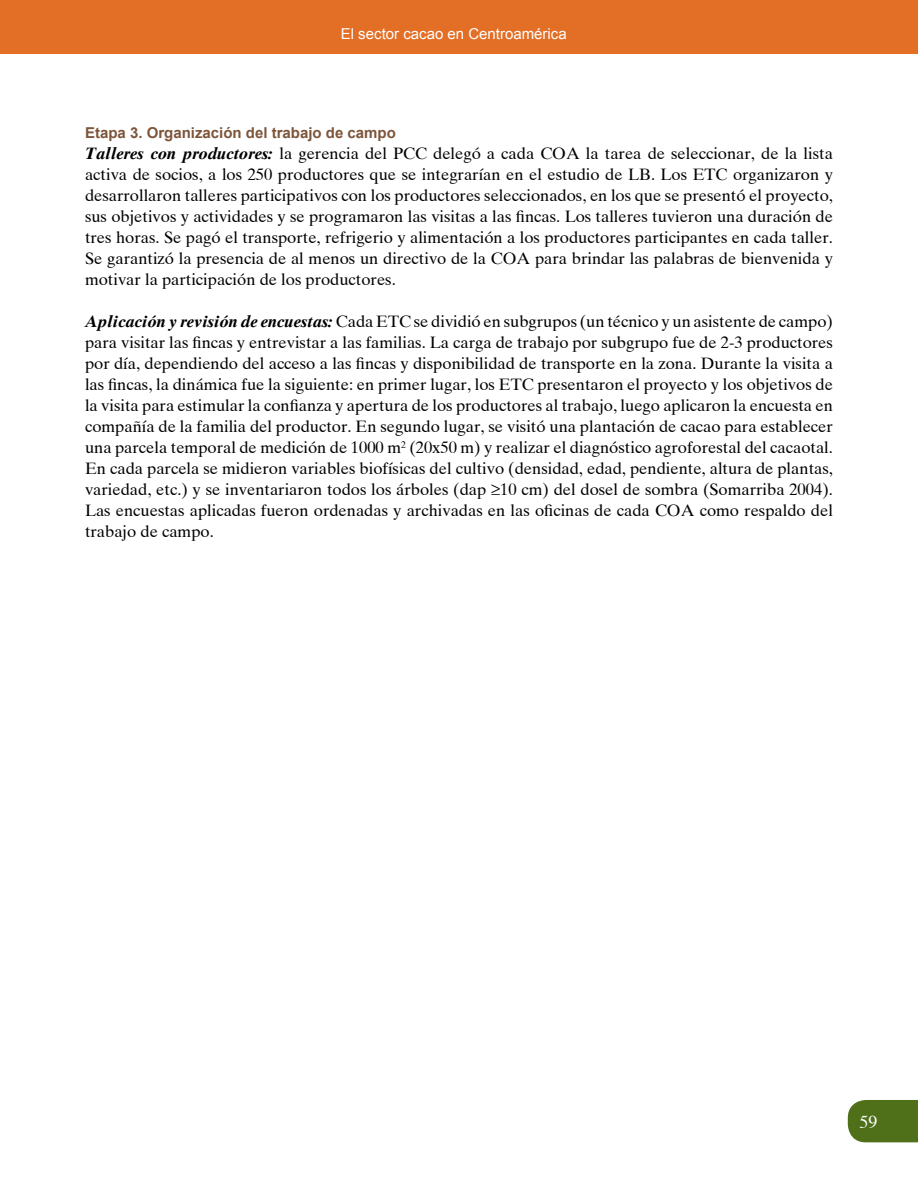
<style>
.page{position:relative;width:918px;height:1188px;background:#fff}
.page>*{position:absolute;margin:0;border:0;box-sizing:border-box;transform-origin:0 0}
.t1{font:18px "Times";color:#fff}
.t2{font:16.5px/21px "Times Ten";color:#000;text-align:justify}
.t3{font:700 15px "Arial";color:#7d553b}
.t4{font:15px "Arial";color:#fff}
.s1{font-weight:700;font-style:italic}
</style>
<div class="page">
<div style="left:848px;top:1100px;width:70px;height:42px;background:#4f6f19"></div>
<div style="left:0;top:0;width:918px;height:54px;background:#e36e25"></div>
<p class="t4" style="left:341px;top:26px;width:227px">El sector cacao en Centroamérica</p>
<p class="t3" style="left:85px;top:124px;width:312px">Etapa 3. Organización del trabajo de campo</p>
<p class="t2" style="left:85px;top:143px;width:749px"><span class="s1">Talleres con productores:</span> la gerencia del PCC delegó a cada COA la tarea de seleccionar, de la lista activa de socios, a los 250 productores que se integrarían en el estudio de LB. Los ETC organizaron y desarrollaron talleres participativos con los productores seleccionados, en los que se presentó el proyecto, sus objetivos y actividades y se programaron las visitas a las fincas. Los talleres tuvieron una duración de tres horas. Se pagó el transporte, refrigerio y alimentación a los productores participantes en cada taller.<br>Se garantizó la presencia de al menos un directivo de la COA para brindar las palabras de bienvenida y motivar la participación de los productores.</p>
<p class="t2" style="left:85px;top:311px;width:749px"><span class="s1">Aplicación y revisión de encuestas:</span> Cada ETC se dividió en subgrupos (un técnico y un asistente de campo) para visitar las fincas y entrevistar a las familias. La carga de trabajo por subgrupo fue de 2-3 productores por día, dependiendo del acceso a las fincas y disponibilidad de transporte en la zona. Durante la visita a las fincas, la dinámica fue la siguiente: en primer lugar, los ETC presentaron el proyecto y los objetivos de la visita para estimular la confianza y apertura de los productores al trabajo, luego aplicaron la encuesta en compañía de la familia del productor. En segundo lugar, se visitó una plantación de cacao para establecer una parcela temporal de medición de 1000 m<sup>2</sup> (20x50 m) y realizar el diagnóstico agroforestal del cacaotal.<br>En cada parcela se midieron variables biofísicas del cultivo (densidad, edad, pendiente, altura de plantas, variedad, etc.) y se inventariaron todos los árboles (dap ≥10 cm) del dosel de sombra (Somarriba 2004).<br>Las encuestas aplicadas fueron ordenadas y archivadas en las oficinas de cada COA como respaldo del trabajo de campo.</p>
<p class="t1" style="left:860px;top:1110px;width:19px">59</p>
</div>
